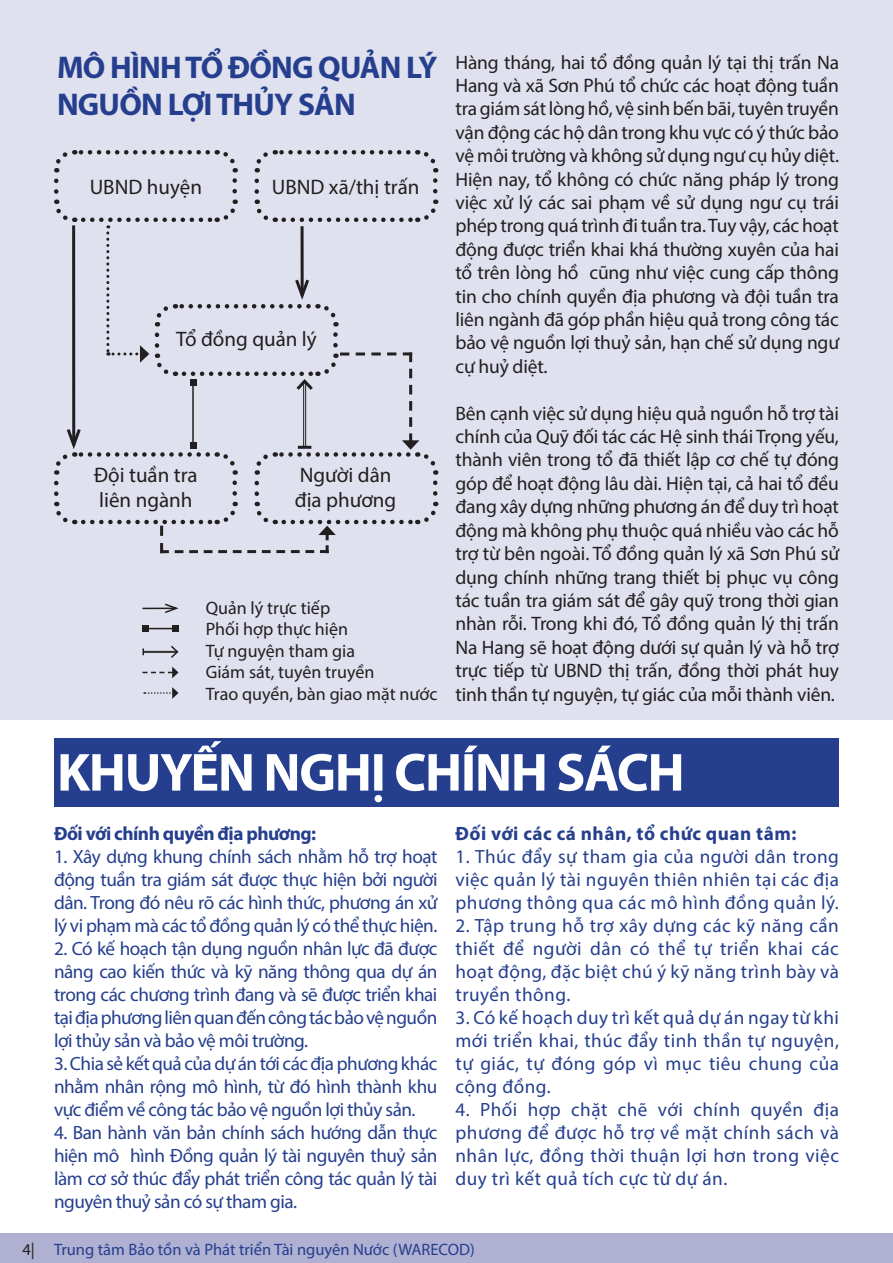
<style>
.page{position:relative;width:893px;height:1263px;background:#fff}
.page>*{position:absolute;margin:0;border:0;box-sizing:border-box;transform-origin:0 0}
.t1{font:700 54px "Myriad Pro";letter-spacing:-.025em;color:#fff}
.t2{font:700 31.5px/37.8px "Myriad Pro";letter-spacing:-.025em;color:#253f8e}
.t3{font:21px "Myriad Pro";color:#231f20}
.t4{font:19.5px/23.4px "Myriad Pro";letter-spacing:-.01em;color:#231f20;text-align:justify}
.t5{font:19.2px/23.1px "Myriad Pro";letter-spacing:.02em;color:#253f8e;text-align:justify}
.t6{font:700 19.2px "Myriad Pro";letter-spacing:.025em;color:#253f8e}
.t7{font:700 19.2px "Myriad Pro";letter-spacing:-.025em;color:#253f8e}
.t8{font:18px "Myriad Pro";color:#231f20}
.t9{font:16.5px "Myriad Pro";color:#253f8e}
.s1{color:#231f20}
</style>
<div class="page">
<div style="left:0;top:1233px;width:893px;height:30px;background:#afb0d2"></div>
<div style="left:0;top:0;width:892px;height:719px;background:#e0e1ee"></div>
<hr style="left:143px;top:607px;width:33px;height:2px;background:#231f20">
<svg style="left:163px;top:603px;width:16px;height:10px"></svg>
<hr style="left:146px;top:628px;width:30px;height:1px;background:#231f20">
<svg style="left:172px;top:626px;width:6px;height:6px"></svg>
<svg style="left:142px;top:626px;width:6px;height:6px"></svg>
<hr style="left:143px;top:652px;width:34px;height:1px;background:#231f20">
<hr style="left:143px;top:651px;width:34px;height:1px;background:#231f20">
<svg style="left:169px;top:645px;width:10px;height:13px"></svg>
<svg style="left:142px;top:648px;width:2px;height:7px"></svg>
<svg style="left:142px;top:667px;width:36px;height:11px"></svg>
<svg style="left:144px;top:687px;width:34px;height:12px"></svg>
<svg style="left:54px;top:150px;width:385px;height:403px"></svg>
<div style="left:54px;top:738px;width:785px;height:69px;background:#253f8e"></div>
<p class="t2" style="left:57px;top:47px;width:382px">MÔ HÌNH TỔ ĐỒNG QUẢN LÝ<br>NGUỒN LỢI THỦY SẢN</p>
<p class="t3" style="left:90px;top:174px;width:114px">UBND huyện</p>
<p class="t3" style="left:272px;top:174px;width:149px">UBND xã/thị trấn</p>
<p class="t3" style="left:176px;top:326px;width:142px">Tổ đồng quản lý</p>
<p class="t3" style="left:94px;top:462px;width:105px">Đội tuần tra</p>
<p class="t3" style="left:99px;top:487px;width:95px">liên ngành</p>
<p class="t3" style="left:300px;top:462px;width:93px">Người dân</p>
<p class="t3" style="left:295px;top:487px;width:103px">địa phương</p>
<p class="t8" style="left:206px;top:596px;width:126px">Quản lý trực tiếp</p>
<p class="t8" style="left:206px;top:618px;width:144px">Phối hợp thực hiện</p>
<p class="t8" style="left:206px;top:640px;width:151px">Tự nguyện tham gia</p>
<p class="t8" style="left:206px;top:661px;width:170px">Giám sát, tuyên truyền</p>
<p class="t8" style="left:206px;top:683px;width:233px">Trao quyền, bàn giao mặt nước</p>
<p class="t4" style="left:455px;top:50px;width:385px">Hàng tháng, hai tổ đồng quản lý tại thị trấn Na Hang và xã Sơn Phú tổ chức các hoạt động tuần tragiámsátlònghồ, vệ sinhbếnbãi,tuyêntruyền vận động các hộ dân trong khu vực có ý thức bảo vệ môi trường và không sử dụng ngư cụ hủy diệt.<br>Hiện nay, tổ không có chức năng pháp lý trong việc xử lý các sai phạm về sử dụng ngư cụ trái phép trong quá trình đi tuần tra.Tuy vậy, các hoạt động được triển khai khá thường xuyên của hai tổ trên lòng hồ cũng như việc cung cấp thông tin cho chính quyền địa phương và đội tuần tra liên ngành đã góp phần hiệu quả trong công tác bảo vệ nguồn lợi thuỷ sản, hạn chế sử dụng ngư cự huỷ diệt.</p>
<p class="t4" style="left:455px;top:401px;width:385px">Bên cạnh việc sử dụng hiệu quả nguồn hỗ trợ tài chính của Quỹ đối tác các Hệ sinh thái Trọng yếu, thành viên trong tổ đã thiết lập cơ chế tự đóng góp để hoạt động lâu dài. Hiện tại, cả hai tổ đều đang xây dựng những phương án để duy trì hoạt động mà không phụ thuộc quá nhiều vào các hỗ trợ từ bên ngoài. Tổ đồng quản lý xã Sơn Phú sử dụng chính những trang thiết bị phục vụ công tác tuần tra giám sát để gây quỹ trong thời gian nhàn rỗi. Trong khi đó, Tổ đồng quản lý thị trấn Na Hang sẽ hoạt động dưới sự quản lý và hỗ trợ trực tiếp từ UBND thị trấn, đồng thời phát huy tinh thần tự nguyện, tự giác của mỗi thành viên.</p>
<p class="t1" style="left:57px;top:737px;width:629px">KHUYẾN NGHỊ CHÍNH SÁCH</p>
<p class="t7" style="left:54px;top:820px;width:264px">Đối với chính quyền địa phương:</p>
<p class="t5" style="left:54px;top:844px;width:385px">1. Xây dựng khung chính sách nhằm hỗ trợ hoạt động tuần tra giám sát được thực hiện bởi người dân. Trong đó nêu rõ các hình thức, phương án xử lý vi phạm mà các tổ đồng quản lý có thể thực hiện.</p>
<p class="t5" style="left:54px;top:936px;width:385px">2. Có kế hoạch tận dụng nguồn nhân lực đã được nâng cao kiến thức và kỹ năng thông qua dự án trong các chương trình đang và sẽ được triển khai tạiđịaphươngliênquanđếncôngtácbảovệnguồn lợi thủy sản và bảo vệ môi trường.</p>
<p class="t5" style="left:54px;top:1052px;width:385px">3.Chia sẻ kếtquả củadự ántới cácđịaphương khác nhằm nhân rộng mô hình, từ đó hình thành khu vực điểm về công tác bảo vệ nguồn lợi thủy sản.</p>
<p class="t5" style="left:54px;top:1121px;width:385px">4. Ban hành văn bản chính sách hướng dẫn thực hiện mô hình Đồng quản lý tài nguyên thuỷ sản làm cơ sở thúc đẩy phát triển công tác quản lý tài nguyên thuỷ sản có sự tham gia.</p>
<p class="t6" style="left:455px;top:820px;width:342px">Đối với các cá nhân, tổ chức quan tâm:</p>
<p class="t5" style="left:455px;top:844px;width:385px">1. Thúc đẩy sự tham gia của người dân trong việc quản lý tài nguyên thiên nhiên tại các địa phương thông qua các mô hình đồng quản lý.</p>
<p class="t5" style="left:455px;top:913px;width:385px">2. Tập trung hỗ trợ xây dựng các kỹ năng cần thiết để người dân có thể tự triển khai các hoạt động, đặc biệt chú ý kỹ năng trình bày và truyền thông.</p>
<p class="t5" style="left:455px;top:1005px;width:385px">3. Có kế hoạch duy trì kết quả dự án ngay từ khi mới triển khai, thúc đẩy tinh thần tự nguyện, tự giác, tự đóng góp vì mục tiêu chung của cộng đồng.</p>
<p class="t5" style="left:455px;top:1098px;width:385px">4. Phối hợp chặt chẽ với chính quyền địa phương để được hỗ trợ về mặt chính sách và nhân lực, đồng thời thuận lợi hơn trong việc duy trì kết quả tích cực từ dự án.</p>
<p class="t9" style="left:22px;top:1239px;width:454px"><span class="s1">4|</span> Trung tâm Bảo tồn và Phát triển Tài nguyên Nước (WARECOD)</p>
</div>
